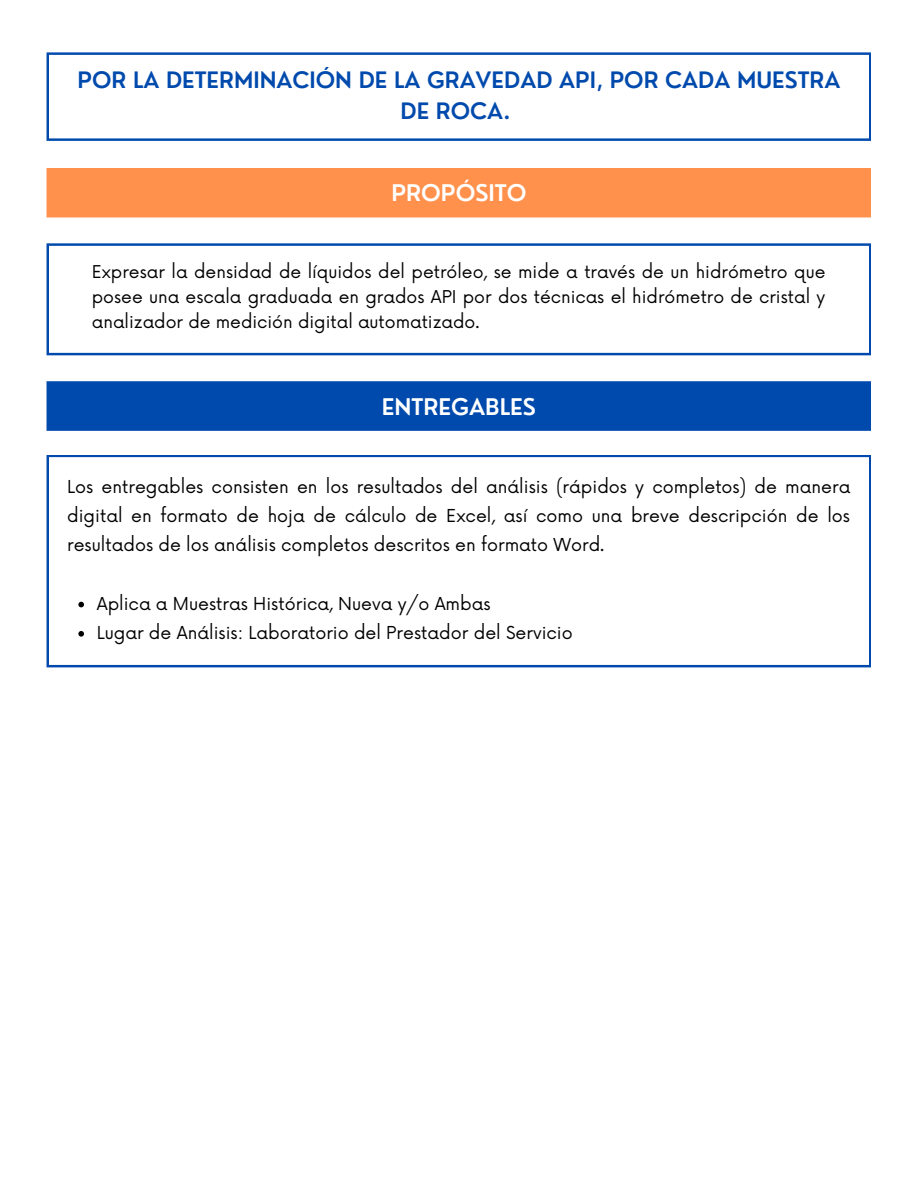
<style>
.page{position:relative;width:918px;height:1188px;background:#fff}
.page>*{position:absolute;margin:0;border:0;box-sizing:border-box;transform-origin:0 0}
.t1{font:600 22.35px "Nourd";color:#fff}
.t2{font:600 22.05px/30.3px "Nourd";color:#004aad;text-align:center}
.t3{font:17.4px/29.2px "Now";color:#000}
.t4{font:17.25px/24.8px "Now";color:#000;text-align:justify}
</style>
<div class="page">
<div style="left:47px;top:168px;width:824px;height:49px;background:#ff914d"></div>
<svg style="left:47px;top:52px;width:824px;height:89px"></svg>
<svg style="left:47px;top:243px;width:824px;height:112px"></svg>
<div style="left:47px;top:381px;width:824px;height:50px;background:#004aad"></div>
<svg style="left:47px;top:455px;width:824px;height:212px"></svg>
<svg style="left:78px;top:602px;width:6px;height:5px"></svg>
<svg style="left:78px;top:631px;width:6px;height:6px"></svg>
<p class="t2" style="left:77px;top:65px;width:764px">POR LA DETERMINACIÓN DE LA GRAVEDAD API, POR CADA MUESTRA<br>DE ROCA.</p>
<p class="t1" style="left:391px;top:179px;width:137px">PROPÓSITO</p>
<p class="t4" style="left:92px;top:261px;width:735px">Expresar la densidad de líquidos del petróleo, se mide a través de un hidrómetro que posee una escala graduada en grados API por dos técnicas el hidrómetro de cristal y analizador de medición digital automatizado.</p>
<p class="t1" style="left:382px;top:392px;width:156px">ENTREGABLES</p>
<p class="t3" style="left:67px;top:473px;width:785px;text-align:justify">Los entregables consisten en los resultados del análisis (rápidos y completos) de manera digital en formato de hoja de cálculo de Excel, así como una breve descripción de los resultados de los análisis completos descritos en formato Word.</p>
<p class="t3" style="left:97px;top:590px;width:478px">Aplica a Muestras Histórica, Nueva y/o Ambas<br>Lugar de Análisis: Laboratorio del Prestador del Servicio</p>
</div>
